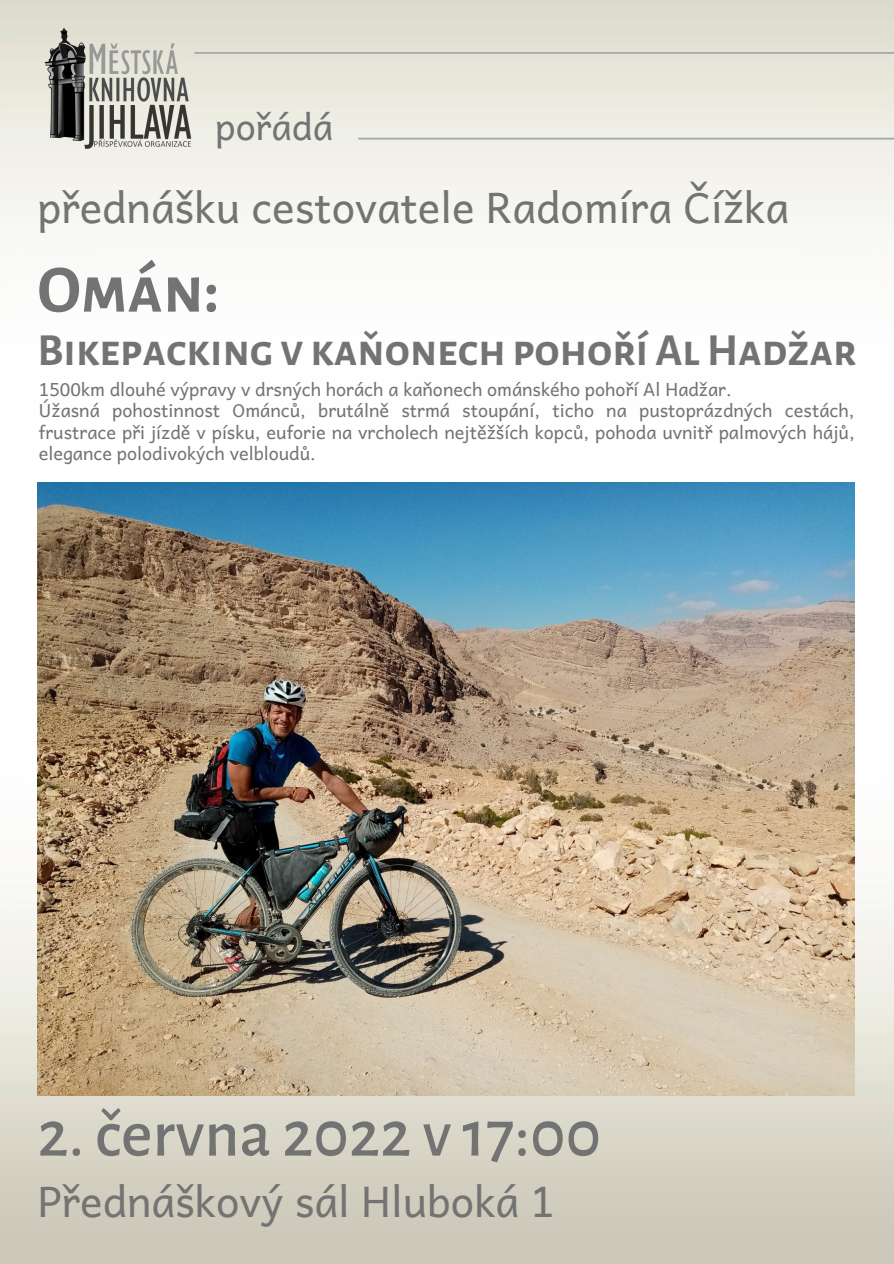
<style>
.page{position:relative;width:894px;height:1264px;background:#fff}
.page>*{position:absolute;margin:0;border:0;box-sizing:border-box;transform-origin:0 0}
.t1{font:500 67.5px "Alegreya Sans";color:#737373}
.t2{font:700 67.5px "Alegreya Sans SC";color:#737373}
.t3{font:700 45px "Alegreya Sans SC";color:#737373}
.t4{font:42px "Andika";color:#737373}
.t5{font:36px "Andika";color:#737373}
.t6{font:18px/21.5px "Andika";color:#737373;text-align:justify}
</style>
<div class="page">
<img style="left:0;top:0;width:893px;height:1263px">
<svg style="left:194px;top:52px;width:699px;height:2px"></svg>
<svg style="left:358px;top:138px;width:535px;height:1px"></svg>
<img style="left:37px;top:25px;width:157px;height:128px">
<img style="left:37px;top:482px;width:817px;height:613px">
<p class="t5" style="left:215px;top:96px;width:119px">pořádá</p>
<p class="t4" style="left:37px;top:171px;width:753px">přednášku cestovatele Radomíra Čížka</p>
<p class="t2" style="left:37px;top:257px;width:183px">Omán:</p>
<p class="t3" style="left:37px;top:328px;width:820px">Bikepacking v kaňonech pohoří AlHadžar</p>
<p class="t6" style="left:39px;top:377px;width:694px">1500km dlouhé výpravy v drsných horách a kaňonech ománského pohoří Al Hadžar.</p>
<p class="t6" style="left:39px;top:399px;width:817px">Úžasná pohostinnost Ománců, brutálně strmá stoupání, ticho na pustoprázdných cestách, frustrace při jízdě v písku, euforie na vrcholech nejtěžších kopců, pohoda uvnitř palmových hájů, elegance polodivokých velbloudů.</p>
<p class="t1" style="left:37px;top:1101px;width:565px">2. června 2022 v 17:00</p>
<p class="t4" style="left:37px;top:1166px;width:519px">Přednáškový sál Hluboká 1</p>
</div>
